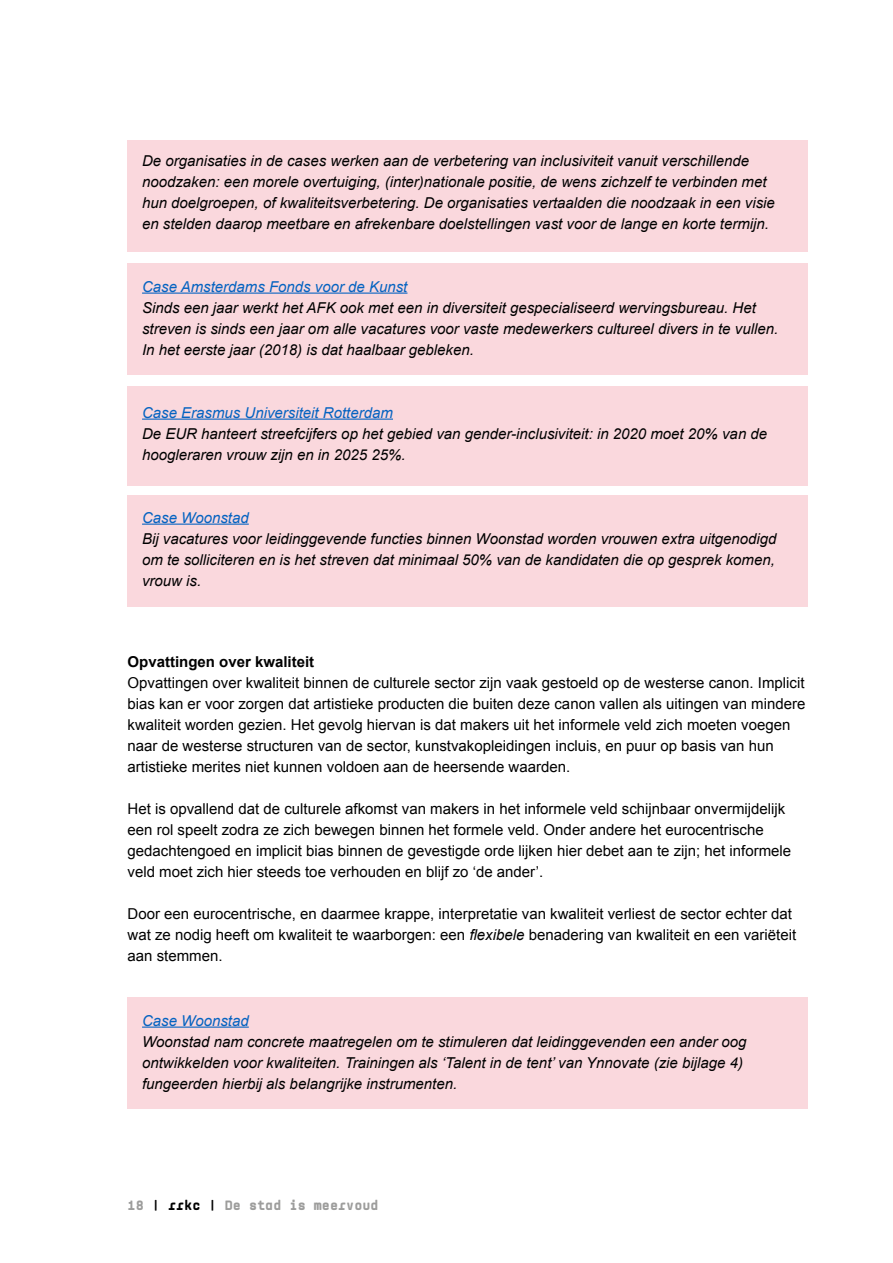
<style>
.page{position:relative;width:893px;height:1263px;background:#fff}
.page>*{position:absolute;margin:0;border:0;box-sizing:border-box;transform-origin:0 0}
.t1{font:italic 15px/21px "Arial";color:#000}
.t2{font:15px/21px "Arial";color:#000}
.t3{font:italic 15px "Arial";color:#0563c1}
.t4{font:700 15px "Arial";color:#000}
.t5{font:700 13.5px "Mingray Mono";color:#9d9d9c}
.s1{font-style:italic}
.s2{color:#000}
</style>
<div class="page">
<div style="left:128px;top:264px;width:680px;height:111px;background:#fad8dd"></div>
<div style="left:128px;top:495px;width:680px;height:112px;background:#fad8dd"></div>
<div style="left:128px;top:997px;width:680px;height:112px;background:#fad8dd"></div>
<div style="left:128px;top:141px;width:680px;height:111px;background:#fad8dd"></div>
<div style="left:128px;top:386px;width:680px;height:100px;background:#fad8dd"></div>
<hr style="left:142px;top:293px;width:265px;height:1px;background:#0563c1">
<hr style="left:142px;top:419px;width:251px;height:1px;background:#0563c1">
<hr style="left:142px;top:524px;width:107px;height:1px;background:#0563c1">
<hr style="left:142px;top:1026px;width:107px;height:2px;background:#0563c1">
<p class="t1" style="left:142px;top:150px;width:634px">De organisaties in de cases werken aan de verbetering van inclusiviteit vanuit verschillende noodzaken: een morele overtuiging, (inter)nationale positie, de wens zichzelf te verbinden met hun doelgroepen, of kwaliteitsverbetering. De organisaties vertaalden die noodzaak in een visie en stelden daarop meetbare en afrekenbare doelstellingen vast voor de lange en korte termijn.</p>
<p class="t3" style="left:142px;top:277px;width:267px">Case Amsterdams Fonds voor de Kunst</p>
<p class="t1" style="left:142px;top:297px;width:638px">Sinds een jaar werkt het AFK ook met een in diversiteit gespecialiseerd wervingsbureau. Het streven is sinds een jaar om alle vacatures voor vaste medewerkers cultureel divers in te vullen.<br>In het eerste jaar (2018) is dat haalbaar gebleken.</p>
<p class="t3" style="left:142px;top:403px;width:252px">Case Erasmus Universiteit Rotterdam</p>
<p class="t1" style="left:142px;top:423px;width:627px">De EUR hanteert streefcijfers op het gebied van gender-inclusiviteit: in 2020 moet 20% van de hoogleraren vrouw zijn en in 2025 25%.</p>
<p class="t3" style="left:142px;top:508px;width:108px">Case Woonstad</p>
<p class="t1" style="left:142px;top:528px;width:636px;text-align:justify">Bij vacatures voor leidinggevende functies binnen Woonstad worden vrouwen extra uitgenodigd om te solliciteren en is het streven dat minimaal 50% van de kandidaten die op gesprek komen, vrouw is.</p>
<p class="t4" style="left:128px;top:651px;width:188px">Opvattingen over kwaliteit</p>
<p class="t2" style="left:128px;top:672px;width:679px">Opvattingen over kwaliteit binnen de culturele sector zijn vaak gestoeld op de westerse canon. Implicit bias kan er voor zorgen dat artistieke producten die buiten deze canon vallen als uitingen van mindere kwaliteit worden gezien. Het gevolg hiervan is dat makers uit het informele veld zich moeten voegen naar de westerse structuren van de sector, kunstvakopleidingen incluis, en puur op basis van hun artistieke merites niet kunnen voldoen aan de heersende waarden.</p>
<p class="t2" style="left:128px;top:798px;width:665px">Het is opvallend dat de culturele afkomst van makers in het informele veld schijnbaar onvermijdelijk een rol speelt zodra ze zich bewegen binnen het formele veld. Onder andere het eurocentrische gedachtengoed en implicit bias binnen de gevestigde orde lijken hier debet aan te zijn; het informele veld moet zich hier steeds toe verhouden en blijf zo ‘de ander’.</p>
<p class="t2" style="left:128px;top:903px;width:670px">Door een eurocentrische, en daarmee krappe, interpretatie van kwaliteit verliest de sector echter dat wat ze nodig heeft om kwaliteit te waarborgen: een <span class="s1">flexibele</span> benadering van kwaliteit en een variëteit aan stemmen.</p>
<p class="t3" style="left:142px;top:1010px;width:108px">Case Woonstad</p>
<p class="t1" style="left:142px;top:1031px;width:606px">Woonstad nam concrete maatregelen om te stimuleren dat leidinggevenden een ander oog ontwikkelden voor kwaliteiten. Trainingen als ‘Talent in de tent’ van Ynnovate (zie bijlage 4) fungeerden hierbij als belangrijke instrumenten.</p>
<p class="t5" style="left:128px;top:1197px;width:253px">18 <span class="s2">| rrkc |</span> De stad is meervoud</p>
</div>
